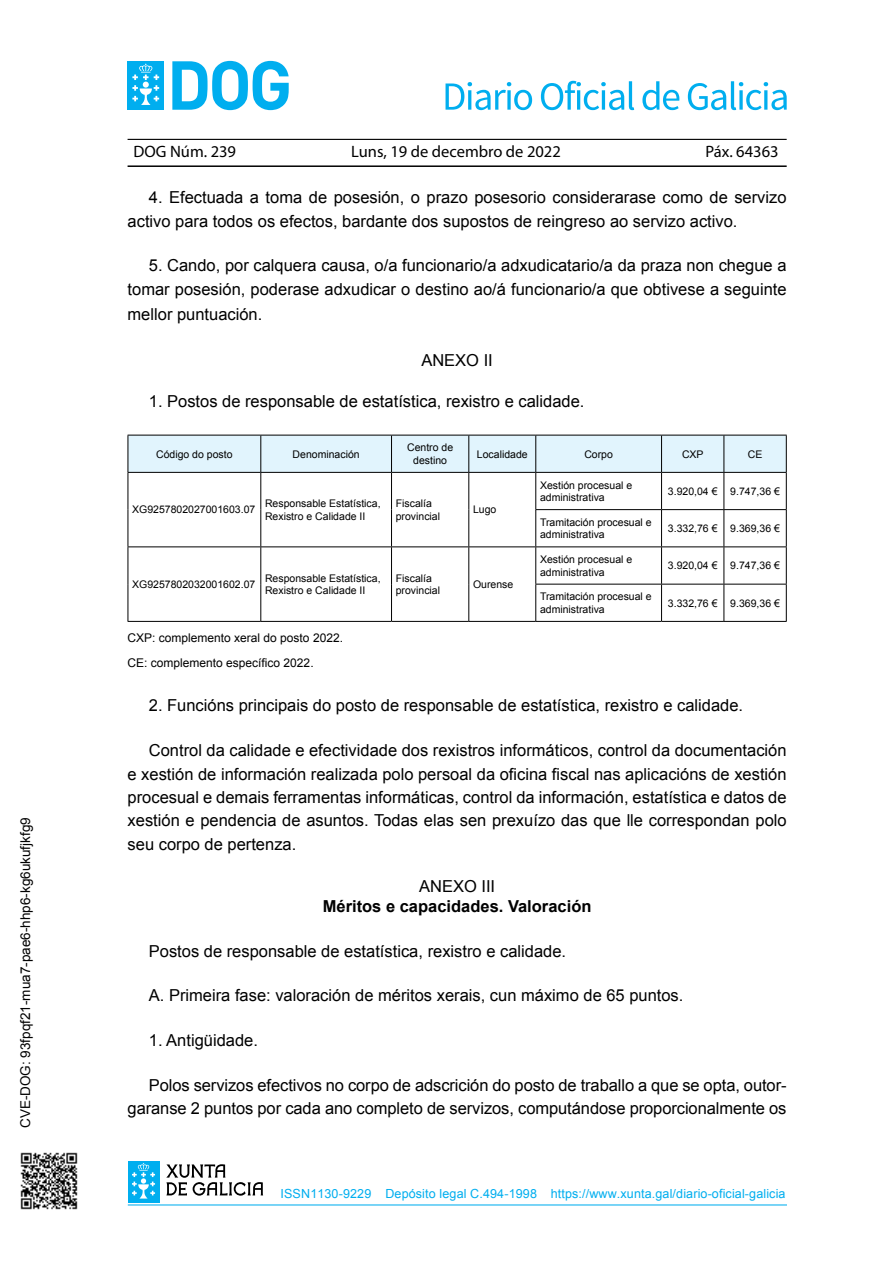
<style>
.page{position:relative;width:893px;height:1263px;background:#fff}
.page>*{position:absolute;margin:0;border:0;box-sizing:border-box;transform-origin:0 0}
.t1{font:16.5px/23.5px "Arial";color:#000;text-align:justify}
.t2{font:16.5px "Myriad Pro";color:#000}
.t3{font:700 16.5px "Arial";color:#000}
.t4{font:13.5px "Arial";color:#000}
.t5{font:12.6px "Arial";letter-spacing:.01em;color:#00aeef}
.t6{font:12px/24.8px "Arial";color:#000}
.t7{font:10.5px/12.6px "Arial";color:#000}
</style>
<div class="page">
<hr style="left:128px;top:139px;width:659px;height:1px;background:#000">
<hr style="left:128px;top:165px;width:659px;height:2px;background:#000">
<div style="left:128px;top:61px;width:36px;height:49px;background:#00aeef"></div>
<svg style="left:132px;top:64px;width:27px;height:41px"></svg>
<svg style="left:172px;top:61px;width:117px;height:49px"></svg>
<hr style="left:128px;top:1204px;width:659px;height:1px;background:#00aeef">
<div style="left:128px;top:1161px;width:31px;height:42px;background:#00aeef"></div>
<svg style="left:132px;top:1163px;width:23px;height:35px"></svg>
<svg style="left:166px;top:1164px;width:97px;height:32px"></svg>
<svg style="left:446px;top:82px;width:86px;height:28px"></svg>
<svg style="left:541px;top:81px;width:93px;height:29px"></svg>
<svg style="left:642px;top:81px;width:37px;height:29px"></svg>
<svg style="left:688px;top:81px;width:99px;height:29px"></svg>
<div style="left:129px;top:436px;width:657px;height:36px;background:#e1f4fd"></div>
<hr style="left:128px;top:435px;width:133px;height:1px;background:#000">
<hr style="left:128px;top:435px;width:1px;height:37px;background:#000">
<hr style="left:261px;top:435px;width:131px;height:1px;background:#000">
<hr style="left:260px;top:435px;width:1px;height:37px;background:#000">
<hr style="left:392px;top:435px;width:77px;height:1px;background:#000">
<hr style="left:391px;top:435px;width:1px;height:37px;background:#000">
<hr style="left:469px;top:435px;width:67px;height:1px;background:#000">
<hr style="left:468px;top:435px;width:1px;height:37px;background:#000">
<hr style="left:536px;top:435px;width:126px;height:1px;background:#000">
<hr style="left:535px;top:435px;width:1px;height:37px;background:#000">
<hr style="left:662px;top:435px;width:62px;height:1px;background:#000">
<hr style="left:661px;top:435px;width:1px;height:37px;background:#000">
<hr style="left:724px;top:435px;width:63px;height:1px;background:#000">
<hr style="left:723px;top:435px;width:1px;height:37px;background:#000">
<hr style="left:786px;top:435px;width:1px;height:37px;background:#000">
<hr style="left:128px;top:472px;width:133px;height:1px;background:#000">
<hr style="left:128px;top:473px;width:1px;height:37px;background:#000">
<hr style="left:261px;top:472px;width:131px;height:1px;background:#000">
<hr style="left:260px;top:473px;width:1px;height:37px;background:#000">
<hr style="left:392px;top:472px;width:77px;height:1px;background:#000">
<hr style="left:391px;top:473px;width:1px;height:37px;background:#000">
<hr style="left:469px;top:472px;width:67px;height:1px;background:#000">
<hr style="left:468px;top:473px;width:1px;height:37px;background:#000">
<hr style="left:536px;top:472px;width:126px;height:1px;background:#000">
<hr style="left:535px;top:473px;width:1px;height:36px;background:#000">
<hr style="left:662px;top:472px;width:62px;height:1px;background:#000">
<hr style="left:661px;top:473px;width:1px;height:36px;background:#000">
<hr style="left:724px;top:472px;width:63px;height:1px;background:#000">
<hr style="left:723px;top:473px;width:1px;height:36px;background:#000">
<hr style="left:786px;top:473px;width:1px;height:36px;background:#000">
<hr style="left:128px;top:510px;width:1px;height:36px;background:#000">
<hr style="left:260px;top:510px;width:1px;height:36px;background:#000">
<hr style="left:391px;top:510px;width:1px;height:36px;background:#000">
<hr style="left:468px;top:510px;width:1px;height:36px;background:#000">
<hr style="left:535px;top:509px;width:127px;height:1px;background:#000">
<hr style="left:535px;top:510px;width:1px;height:36px;background:#000">
<hr style="left:662px;top:509px;width:62px;height:1px;background:#000">
<hr style="left:661px;top:510px;width:1px;height:36px;background:#000">
<hr style="left:724px;top:509px;width:63px;height:1px;background:#000">
<hr style="left:723px;top:510px;width:1px;height:36px;background:#000">
<hr style="left:786px;top:510px;width:1px;height:36px;background:#000">
<hr style="left:128px;top:546px;width:133px;height:1px;background:#000">
<hr style="left:128px;top:547px;width:1px;height:37px;background:#000">
<hr style="left:261px;top:546px;width:131px;height:1px;background:#000">
<hr style="left:260px;top:547px;width:1px;height:37px;background:#000">
<hr style="left:392px;top:546px;width:77px;height:1px;background:#000">
<hr style="left:391px;top:547px;width:1px;height:37px;background:#000">
<hr style="left:469px;top:546px;width:67px;height:1px;background:#000">
<hr style="left:468px;top:547px;width:1px;height:37px;background:#000">
<hr style="left:536px;top:546px;width:126px;height:1px;background:#000">
<hr style="left:535px;top:547px;width:1px;height:37px;background:#000">
<hr style="left:662px;top:546px;width:62px;height:1px;background:#000">
<hr style="left:661px;top:547px;width:1px;height:37px;background:#000">
<hr style="left:724px;top:546px;width:63px;height:1px;background:#000">
<hr style="left:723px;top:547px;width:1px;height:37px;background:#000">
<hr style="left:786px;top:547px;width:1px;height:37px;background:#000">
<hr style="left:128px;top:584px;width:1px;height:37px;background:#000">
<hr style="left:260px;top:584px;width:1px;height:37px;background:#000">
<hr style="left:391px;top:584px;width:1px;height:37px;background:#000">
<hr style="left:468px;top:584px;width:1px;height:37px;background:#000">
<hr style="left:535px;top:584px;width:127px;height:1px;background:#000">
<hr style="left:535px;top:584px;width:1px;height:37px;background:#000">
<hr style="left:662px;top:584px;width:62px;height:1px;background:#000">
<hr style="left:661px;top:584px;width:1px;height:37px;background:#000">
<hr style="left:724px;top:584px;width:63px;height:1px;background:#000">
<hr style="left:723px;top:584px;width:1px;height:37px;background:#000">
<hr style="left:786px;top:584px;width:1px;height:37px;background:#000">
<hr style="left:128px;top:621px;width:133px;height:1px;background:#000">
<hr style="left:261px;top:621px;width:131px;height:1px;background:#000">
<hr style="left:392px;top:621px;width:77px;height:1px;background:#000">
<hr style="left:469px;top:621px;width:67px;height:1px;background:#000">
<hr style="left:536px;top:621px;width:126px;height:1px;background:#000">
<hr style="left:662px;top:621px;width:62px;height:1px;background:#000">
<hr style="left:724px;top:621px;width:63px;height:1px;background:#000">
<img style="left:20px;top:1152px;width:58px;height:58px">
<p class="t4" style="left:20px;top:1128px;width:312px;rotate:-90deg">CVE-DOG: 93fpqf21-mua7-pae6-hhp6-kg6ukufjkfg9</p>
<p class="t2" style="left:134px;top:141px;width:104px">DOG Núm. 239</p>
<p class="t2" style="left:351px;top:141px;width:211px">Luns, 19 de decembro de 2022</p>
<p class="t2" style="left:705px;top:141px;width:75px">Páx. 64363</p>
<p class="t1" style="left:128px;top:186px;width:661px;text-indent:21px">4. Efectuada a toma de posesión, o prazo posesorio considerarase como de servizo activo para todos os efectos, bardante dos supostos de reingreso ao servizo activo.</p>
<p class="t1" style="left:128px;top:254px;width:661px;line-height:24.2px;text-indent:21px">5. Cando, por calquera causa, o/a funcionario/a adxudicatario/a da praza non chegue a tomar posesión, poderase adxudicar o destino ao/á funcionario/a que obtivese a seguinte mellor puntuación.</p>
<p class="t1" style="left:421px;top:348px;width:73px">ANEXO II</p>
<p class="t1" style="left:149px;top:390px;width:437px">1. Postos de responsable de estatística, rexistro e calidade.</p>
<p class="t7" style="left:156px;top:448px;width:78px">Código do posto</p>
<p class="t7" style="left:293px;top:448px;width:69px">Denominación</p>
<p class="t7" style="left:407px;top:441px;width:48px;text-align:center">Centro de destino</p>
<p class="t7" style="left:477px;top:448px;width:52px">Localidade</p>
<p class="t7" style="left:584px;top:448px;width:30px">Corpo</p>
<p class="t7" style="left:682px;top:448px;width:23px">CXP</p>
<p class="t7" style="left:748px;top:448px;width:16px">CE</p>
<p class="t7" style="left:132px;top:504px;width:125px">XG9257802027001603.07</p>
<p class="t7" style="left:265px;top:497px;width:117px">Responsable Estatística,<br>Rexistro e Calidade II</p>
<p class="t7" style="left:396px;top:497px;width:46px">Fiscalía provincial</p>
<p class="t7" style="left:473px;top:504px;width:25px">Lugo</p>
<p class="t7" style="left:132px;top:578px;width:125px">XG9257802032001602.07</p>
<p class="t7" style="left:265px;top:572px;width:117px">Responsable Estatística,<br>Rexistro e Calidade II</p>
<p class="t7" style="left:396px;top:572px;width:46px">Fiscalía provincial</p>
<p class="t7" style="left:473px;top:578px;width:42px">Ourense</p>
<p class="t7" style="left:540px;top:479px;width:94px">Xestión procesual e administrativa</p>
<p class="t7" style="left:668px;top:485px;width:113px">3.920,04 € 9.747,36 €</p>
<p class="t7" style="left:540px;top:516px;width:113px">Tramitación procesual e administrativa</p>
<p class="t7" style="left:668px;top:522px;width:113px">3.332,76 € 9.369,36 €</p>
<p class="t7" style="left:540px;top:553px;width:94px">Xestión procesual e administrativa</p>
<p class="t7" style="left:668px;top:559px;width:113px">3.920,04 € 9.747,36 €</p>
<p class="t7" style="left:540px;top:590px;width:113px">Tramitación procesual e administrativa</p>
<p class="t7" style="left:668px;top:597px;width:113px">3.332,76 € 9.369,36 €</p>
<p class="t6" style="left:128px;top:626px;width:217px">CXP: complemento xeral do posto 2022.<br>CE: complemento específico 2022.</p>
<p class="t1" style="left:149px;top:694px;width:596px">2. Funcións principais do posto de responsable de estatística, rexistro e calidade.</p>
<p class="t1" style="left:128px;top:739px;width:661px;text-indent:21px">Control da calidade e efectividade dos rexistros informáticos, control da documentación e xestión de información realizada polo persoal da oficina fiscal nas aplicacións de xestión procesual e demais ferramentas informáticas, control da información, estatística e datos de xestión e pendencia de asuntos. Todas elas sen prexuízo das que lle correspondan polo seu corpo de pertenza.</p>
<p class="t1" style="left:419px;top:875px;width:78px">ANEXO III</p>
<p class="t3" style="left:323px;top:895px;width:270px">Méritos e capacidades. Valoración</p>
<p class="t1" style="left:149px;top:939px;width:419px">Postos de responsable de estatística, rexistro e calidade.</p>
<p class="t1" style="left:149px;top:984px;width:536px">A. Primeira fase: valoración de méritos xerais, cun máximo de 65 puntos.</p>
<p class="t1" style="left:149px;top:1029px;width:111px">1. Antigüidade.</p>
<p class="t1" style="left:128px;top:1073px;width:660px;text-align:right">Polos servizos efectivos no corpo de adscrición do posto de traballo a que se opta, outor&shy;garanse 2 puntos por cada ano completo de servizos, computándose proporcionalmente os</p>
<p class="t5" style="left:281px;top:1185px;width:506px">ISSN1130-9229 Depósito legal C.494-1998 https://www.xunta.gal/diario-oficial-galicia</p>
</div>
